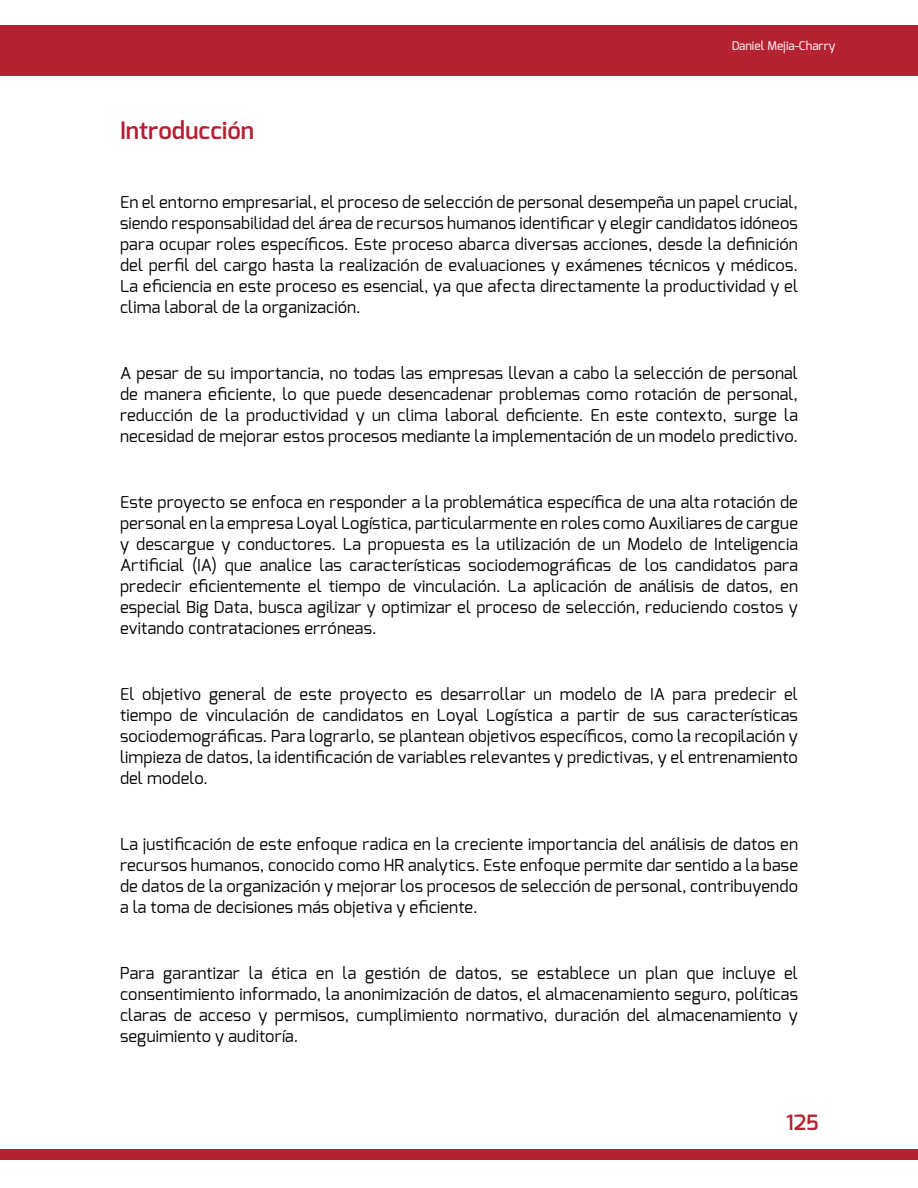
<style>
.page{position:relative;width:918px;height:1188px;background:#fff}
.page>*{position:absolute;margin:0;border:0;box-sizing:border-box;transform-origin:0 0}
.t1{font:600 24px "Exo";color:#b61e32}
.t2{font:600 21px "Exo";color:#b52232}
.t3{font:16.5px/21px "Exo";letter-spacing:.01em;color:#000;text-align:justify}
.t4{font:500 12px "Exo";color:#fff}
</style>
<div class="page">
<div style="left:0;top:25px;width:918px;height:51px;background:#b52232"></div>
<div style="left:0;top:1150px;width:918px;height:10px;background:#b52232"></div>
<h1 class="t1" style="left:120px;top:115px;width:136px">Introducción</h1>
<p class="t4" style="left:731px;top:38px;width:106px">Daniel Mejia-Charry</p>
<p class="t3" style="left:120px;top:192px;width:680px">En el entorno empresarial, el proceso de selección de personal desempeña un papel crucial, siendo responsabilidad del área de recursos humanos identificar y elegir candidatos idóneos para ocupar roles específicos. Este proceso abarca diversas acciones, desde la definición del perfil del cargo hasta la realización de evaluaciones y exámenes técnicos y médicos.<br>La eficiencia en este proceso es esencial, ya que afecta directamente la productividad y el clima laboral de la organización.</p>
<p class="t3" style="left:120px;top:363px;width:680px">A pesar de su importancia, no todas las empresas llevan a cabo la selección de personal de manera eficiente, lo que puede desencadenar problemas como rotación de personal, reducción de la productividad y un clima laboral deficiente. En este contexto, surge la necesidad de mejorar estos procesos mediante la implementación de un modelo predictivo.</p>
<p class="t3" style="left:120px;top:492px;width:680px">Este proyecto se enfoca en responder a la problemática específica de una alta rotación de personal en la empresa Loyal Logística, particularmente en roles como Auxiliares de cargue y descargue y conductores. La propuesta es la utilización de un Modelo de Inteligencia Artificial (IA) que analice las características sociodemográficas de los candidatos para predecir eficientemente el tiempo de vinculación. La aplicación de análisis de datos, en especial Big Data, busca agilizar y optimizar el proceso de selección, reduciendo costos y evitando contrataciones erróneas.</p>
<p class="t3" style="left:120px;top:684px;width:680px">El objetivo general de este proyecto es desarrollar un modelo de IA para predecir el tiempo de vinculación de candidatos en Loyal Logística a partir de sus características sociodemográficas. Para lograrlo, se plantean objetivos específicos, como la recopilación y limpieza de datos, la identificación de variables relevantes y predictivas, y el entrenamiento del modelo.</p>
<p class="t3" style="left:120px;top:834px;width:680px">La justificación de este enfoque radica en la creciente importancia del análisis de datos en recursos humanos, conocido como HR analytics. Este enfoque permite dar sentido a la base de datos de la organización y mejorar los procesos de selección de personal, contribuyendo a la toma de decisiones más objetiva y eficiente.</p>
<p class="t3" style="left:120px;top:963px;width:680px">Para garantizar la ética en la gestión de datos, se establece un plan que incluye el consentimiento informado, la anonimización de datos, el almacenamiento seguro, políticas claras de acceso y permisos, cumplimiento normativo, duración del almacenamiento y seguimiento y auditoría.</p>
<p class="t2" style="left:786px;top:1109px;width:34px">125</p>
</div>
